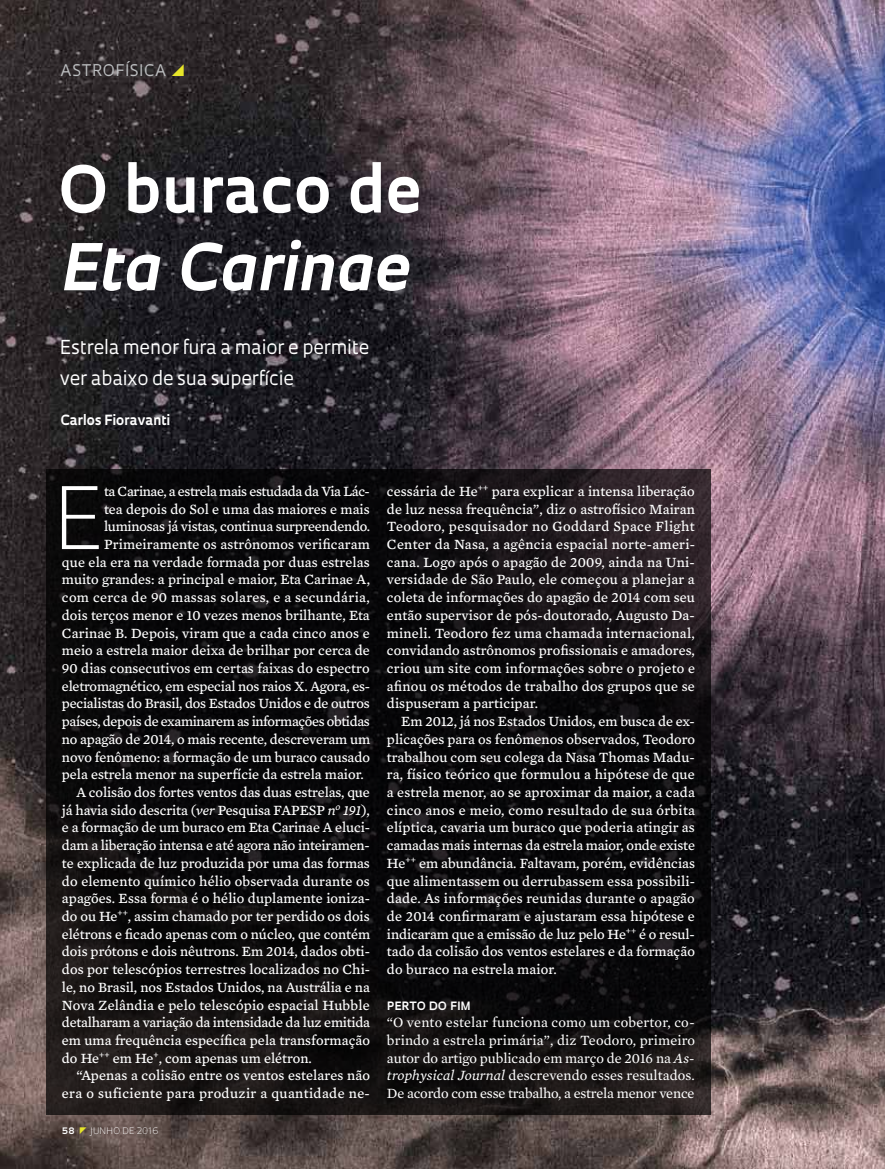
<style>
.page{position:relative;width:885px;height:1169px;background:#fff}
.page>*{position:absolute;margin:0;border:0;box-sizing:border-box;transform-origin:0 0}
.t1{font:300 83.55px "Oculum";color:#fff}
.t2{font:italic 700 62.7px "Oculum";color:#fff}
.t3{font:700 62.7px "Oculum";color:#fff}
.t4{font:18.75px/30.9px "Oculum";letter-spacing:-.01em;color:#fff}
.t5{font:15.6px "Oculum";letter-spacing:.035em;color:#bcbec0}
.t6{font:14.4px/17.7px "Mercury Text G4";color:#fff;text-align:justify}
.t7{font:14.4px/17.7px "Mercury Text G2";letter-spacing:-.01em;color:#fff;text-align:justify}
.t8{font:14.4px "Mercury Text G4";letter-spacing:-.025em;color:#fff}
.t9{font:14.4px "Mercury Text G4";letter-spacing:.025em;color:#fff}
.t10{font:700 13.65px "Oculum";letter-spacing:-.005em;color:#fff}
.t11{font:700 11.25px "Oculum";letter-spacing:.025em;color:#fff}
.t12{font:300 8.7px "Oculum";letter-spacing:.015em;color:#fff}
.t13{font:700 8.7px "Oculum";color:#fff}
.s1{font-style:italic}
</style>
<div class="page">
<img style="left:0;top:0;width:885px;height:1168px">
<svg style="left:46px;top:469px;width:665px;height:646px;background:#0e0c0d"></svg>
<svg style="left:172px;top:64px;width:12px;height:12px"></svg>
<svg style="left:80px;top:1126px;width:7px;height:7px"></svg>
<p class="t5" style="left:60px;top:60px;width:107px">ASTROFÍSICA</p>
<h2 class="t3" style="left:58px;top:146px;width:365px">O buraco de</h2>
<h2 class="t2" style="left:58px;top:224px;width:352px">Eta Carinae</h2>
<h3 class="t4" style="left:60px;top:331px;width:311px">Estrela menor fura a maior e permite ver abaixo de sua superfície</h3>
<p class="t10" style="left:60px;top:411px;width:111px">Carlos Fioravanti</p>
<h1 class="t1" style="left:54px;top:461px;width:51px">E</h1>
<p class="t8" style="left:104px;top:480px;width:267px">ta Carinae, a estrela mais estudada da Via Lác-</p>
<p class="t6" style="left:104px;top:499px;width:267px">tea depois do Sol e uma das maiores e mais</p>
<p class="t6" style="left:104px;top:517px;width:268px">luminosas já vistas, continua surpreendendo.</p>
<p class="t6" style="left:104px;top:534px;width:267px">Primeiramente os astrônomos verificaram</p>
<p class="t6" style="left:62px;top:552px;width:309px">que ela era na verdade formada por duas estrelas</p>
<p class="t6" style="left:62px;top:570px;width:310px">muito grandes: a principal e maior, Eta Carinae A,</p>
<p class="t9" style="left:62px;top:587px;width:309px">com cerca de 90 massas solares, e a secundária,</p>
<p class="t6" style="left:62px;top:605px;width:309px">dois terços menor e 10 vezes menos brilhante, Eta</p>
<p class="t6" style="left:62px;top:623px;width:309px">Carinae B. Depois, viram que a cada cinco anos e</p>
<p class="t6" style="left:62px;top:641px;width:309px">meio a estrela maior deixa de brilhar por cerca de</p>
<p class="t6" style="left:62px;top:658px;width:309px">90 dias consecutivos em certas faixas do espectro</p>
<p class="t6" style="left:62px;top:676px;width:310px">eletromagnético, em especial nos raios X. Agora, es-</p>
<p class="t6" style="left:62px;top:694px;width:309px">pecialistas do Brasil, dos Estados Unidos e de outros</p>
<p class="t8" style="left:62px;top:710px;width:309px">países, depois de examinarem as informações obtidas</p>
<p class="t6" style="left:62px;top:729px;width:310px">no apagão de 2014, o mais recente, descreveram um</p>
<p class="t6" style="left:62px;top:747px;width:310px">novo fenômeno: a formação de um buraco causado</p>
<p class="t6" style="left:62px;top:764px;width:303px">pela estrela menor na superfície da estrela maior.</p>
<p class="t6" style="left:76px;top:782px;width:295px">A colisão dos fortes ventos das duas estrelas, que</p>
<p class="t6" style="left:62px;top:800px;width:309px">já havia sido descrita (<span class="s1">ver</span> Pesquisa FAPESP <span class="s1">n</span><sup>o</sup> <span class="s1">191</span>),</p>
<p class="t6" style="left:62px;top:818px;width:310px">e a formação de um buraco em Eta Carinae A eluci-</p>
<p class="t6" style="left:62px;top:835px;width:309px">dam a liberação intensa e até agora não inteiramen-</p>
<p class="t6" style="left:62px;top:853px;width:309px">te explicada de luz produzida por uma das formas</p>
<p class="t6" style="left:62px;top:871px;width:309px">do elemento químico hélio observada durante os</p>
<p class="t6" style="left:62px;top:888px;width:310px">apagões. Essa forma é o hélio duplamente ioniza-</p>
<p class="t6" style="left:62px;top:906px;width:309px">do ou He<sup>++</sup>, assim chamado por ter perdido os dois</p>
<p class="t6" style="left:62px;top:924px;width:310px">elétrons e ficado apenas com o núcleo, que contém</p>
<p class="t6" style="left:62px;top:942px;width:310px">dois prótons e dois nêutrons. Em 2014, dados obti-</p>
<p class="t6" style="left:62px;top:959px;width:310px">dos por telescópios terrestres localizados no Chi-</p>
<p class="t6" style="left:62px;top:977px;width:309px">le, no Brasil, nos Estados Unidos, na Austrália e na</p>
<p class="t6" style="left:62px;top:995px;width:309px">Nova Zelândia e pelo telescópio espacial Hubble</p>
<p class="t6" style="left:62px;top:1012px;width:310px">detalharam a variação da intensidade da luz emitida</p>
<p class="t6" style="left:62px;top:1030px;width:310px">em uma frequência específica pela transformação</p>
<p class="t6" style="left:62px;top:1048px;width:251px">do He<sup>++</sup> em He<sup>+</sup>, com apenas um elétron.</p>
<p class="t6" style="left:76px;top:1066px;width:295px">“Apenas a colisão entre os ventos estelares não</p>
<p class="t9" style="left:62px;top:1082px;width:309px">era o suficiente para produzir a quantidade ne-</p>
<p class="t13" style="left:62px;top:1124px;width:14px">58</p>
<p class="t12" style="left:90px;top:1124px;width:70px">JUNHO DE 2016</p>
<p class="t6" style="left:387px;top:481px;width:310px">cessária de He<sup>++</sup> para explicar a intensa liberação de luz nessa frequência”, diz o astrofísico Mairan Teodoro, pesquisador no Goddard Space Flight Center da Nasa, a agência espacial norte-ameri&shy;cana. Logo após o apagão de 2009, ainda na Uni&shy;versidade de São Paulo, ele começou a planejar a coleta de informações do apagão de 2014 com seu então supervisor de pós-doutorado, Augusto Da&shy;mineli. Teodoro fez uma chamada internacional, convidando astrônomos profissionais e amadores, criou um site com informações sobre o projeto e afinou os métodos de trabalho dos grupos que se dispuseram a participar.</p>
<p class="t6" style="left:387px;top:711px;width:310px;text-indent:14px">Em 2012, já nos Estados Unidos, em busca de ex&shy;plicações para os fenômenos observados, Teodoro trabalhou com seu colega da Nasa Thomas Madu&shy;ra, físico teórico que formulou a hipótese de que a estrela menor, ao se aproximar da maior, a cada cinco anos e meio, como resultado de sua órbita elíptica, cavaria um buraco que poderia atingir as camadas mais internas da estrela maior, onde existe He<sup>++</sup> em abundância. Faltavam, porém, evidências que alimentassem ou derrubassem essa possibili&shy;dade. As informações reunidas durante o apagão de 2014 confirmaram e ajustaram essa hipótese e indicaram que a emissão de luz pelo He<sup>++</sup> é o resul&shy;tado da colisão dos ventos estelares e da formação do buraco na estrela maior.</p>
<p class="t11" style="left:387px;top:997px;width:85px">PERTO DO FIM</p>
<p class="t7" style="left:387px;top:1012px;width:310px">“O vento estelar funciona como um cobertor, co&shy;brindo a estrela primária”, diz Teodoro, primeiro autor do artigo publicado em março de 2016 na <span class="s1">As&shy;trophysical Journal</span> descrevendo esses resultados.<br>De acordo com esse trabalho, a estrela menor vence</p>
</div>
